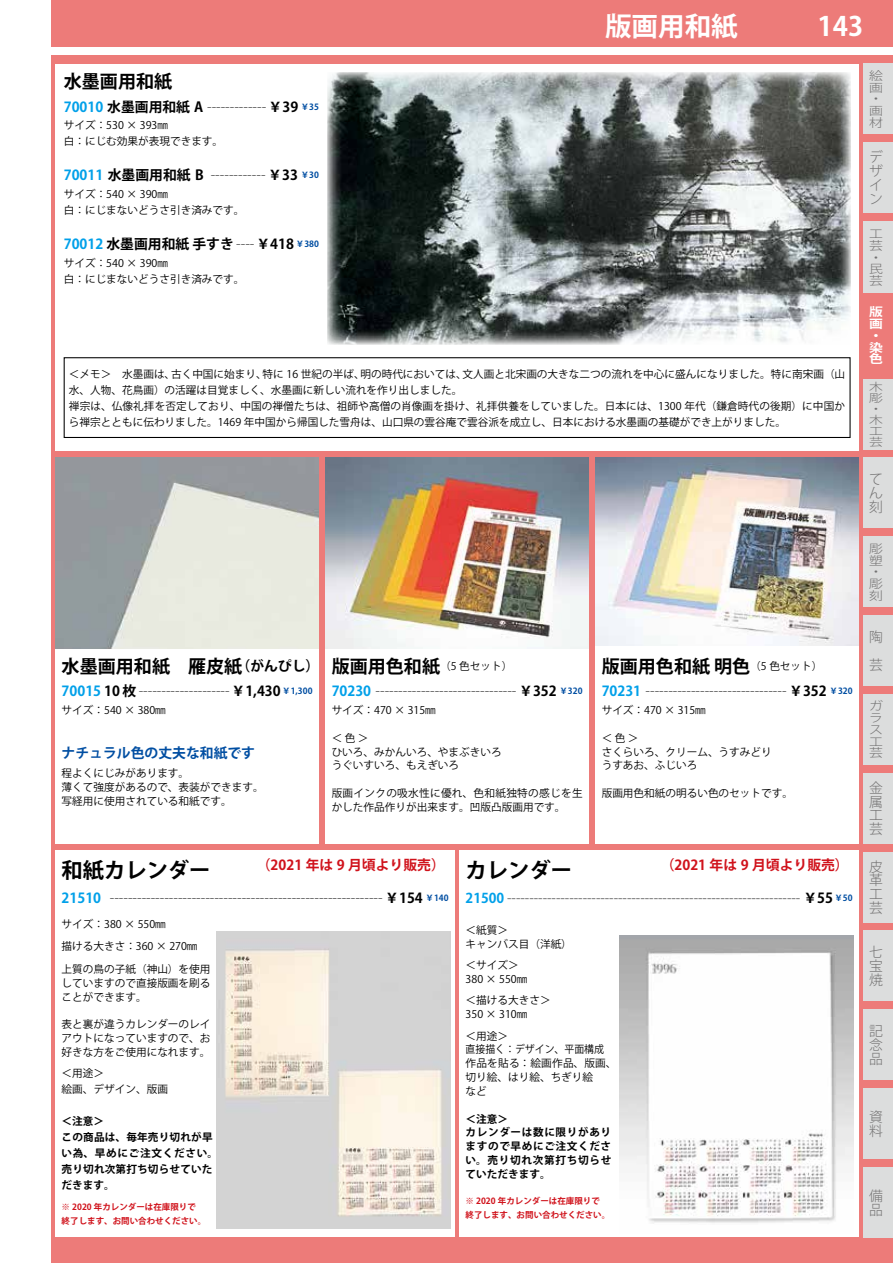
<style>
.page{position:relative;width:893px;height:1263px;background:#fff}
.page>*{position:absolute;margin:0;border:0;box-sizing:border-box;transform-origin:0 0}
.t1{font:700 26.55px "Koz Go Pro";color:#fff}
.t2{font:700 21.3px "Koz Go Pro";color:#000}
.t3{font:700 18px "Koz Go Pro";color:#000}
.t4{font:200 13.8px "Koz Go Pro";color:#000}
.t5{font:700 13.8px "Koz Go Pro";color:#d0121b}
.t6{font:300 13.8px/13.8px "Koz Go Pro";color:#727171;text-align:justify}
.t7{font:700 13.8px "Koz Go Pro";color:#000}
.t8{font:700 13.8px "Koz Go Pro";color:#004ea2}
.t9{font:200 13.5px "Koz Go Pro";color:#000}
.t10{font:300 11.7px/11.7px "Koz Go Pro";color:#727171;text-align:justify;scale:1.18 1}
.t11{font:700 11.7px/11.7px "Koz Go Pro";color:#fff;text-align:justify;scale:1.18 1}
.t12{font:300 11.1px/11.1px "Koz Go Pro";color:#727171;text-align:justify;scale:1.25 1}
.t13{font:10.65px/13.8px "Koz Go Pro";color:#000}
.t14{font:700 10.65px/15.9px "Koz Go Pro";letter-spacing:.015em;color:#000}
.t15{font:700 10.65px/13.8px "Koz Go Pro";letter-spacing:.06em;color:#000}
.t16{font:10.65px/13.8px "Koz Go Pro";letter-spacing:.03em;color:#000}
.t17{font:700 8.55px/13.8px "Koz Go Pro";color:#d0121b}
.s1{font-weight:700;color:#00a0e9}
.s2{font-weight:700}
.s3{font-weight:700;font-size:8.55px;color:#004ea2}
.s4{color:#00a0e9}
.s5{font-weight:200}
.s6{font-size:8.55px;color:#004ea2}
.s7{font-size:13.8px}
.s8{font-weight:700;font-size:18px}
.s9{font-weight:700;font-size:13.8px}
</style>
<div class="page">
<div style="left:51px;top:55px;width:842px;height:1208px;background:#ed7b79"></div>
<div style="left:863px;top:64px;width:30px;height:70px;background:#dcdddd"></div>
<div style="left:863px;top:143px;width:30px;height:70px;background:#dcdddd"></div>
<div style="left:863px;top:221px;width:30px;height:72px;background:#dcdddd"></div>
<div style="left:863px;top:379px;width:30px;height:70px;background:#dcdddd"></div>
<div style="left:863px;top:458px;width:30px;height:70px;background:#dcdddd"></div>
<div style="left:863px;top:537px;width:30px;height:70px;background:#dcdddd"></div>
<div style="left:863px;top:616px;width:30px;height:70px;background:#dcdddd"></div>
<div style="left:863px;top:694px;width:30px;height:70px;background:#dcdddd"></div>
<div style="left:863px;top:773px;width:30px;height:70px;background:#dcdddd"></div>
<div style="left:863px;top:852px;width:30px;height:70px;background:#dcdddd"></div>
<div style="left:863px;top:931px;width:30px;height:70px;background:#dcdddd"></div>
<div style="left:863px;top:1010px;width:30px;height:70px;background:#dcdddd"></div>
<div style="left:863px;top:1088px;width:30px;height:71px;background:#dcdddd"></div>
<div style="left:863px;top:1167px;width:30px;height:70px;background:#dcdddd"></div>
<div style="left:51px;top:0;width:842px;height:47px;background:#ed7b79"></div>
<div style="left:55px;top:64px;width:804px;height:387px;background:#fff"></div>
<img style="left:327px;top:72px;width:523px;height:272px">
<div style="left:64px;top:357px;width:787px;height:81px;border:1px solid #000"></div>
<div style="left:55px;top:457px;width:264px;height:387px;background:#fff"></div>
<img style="left:55px;top:457px;width:264px;height:191px">
<div style="left:325px;top:457px;width:264px;height:387px;background:#fff"></div>
<img style="left:325px;top:457px;width:264px;height:191px">
<div style="left:595px;top:457px;width:264px;height:387px;background:#fff"></div>
<img style="left:595px;top:457px;width:264px;height:189px">
<div style="left:55px;top:850px;width:400px;height:387px;background:#fff"></div>
<img style="left:217px;top:931px;width:234px;height:298px">
<div style="left:459px;top:850px;width:400px;height:387px;background:#fff"></div>
<img style="left:620px;top:935px;width:234px;height:289px">
<h1 class="t1" style="left:605px;top:9px;width:260px">版画用和紙　　　143</h1>
<h3 class="t3" style="left:64px;top:70px;width:110px">水墨画用和紙</h3>
<p class="t4" style="left:64px;top:97px;width:257px"><span class="s1">70010</span> <span class="s2">水墨画用和紙 A</span> ------------- <span class="s2">￥39</span> <span class="s3">￥35</span></p>
<p class="t13" style="left:64px;top:118px;width:161px;line-height:15.9px">サイズ：530 × 393㎜<br>白：にじむ効果が表現できます。</p>
<p class="t4" style="left:64px;top:166px;width:257px"><span class="s1">70011</span> <span class="s2">水墨画用和紙 B</span> ------------ <span class="s2">￥33</span> <span class="s3">￥30</span></p>
<p class="t13" style="left:64px;top:186px;width:182px;line-height:15.9px">サイズ：540 × 390㎜<br>白：にじまないどうさ引き済みです。</p>
<p class="t7" style="left:64px;top:235px;width:257px"><span class="s4">70012</span> 水墨画用和紙 手すき <span class="s5">----</span>￥418 <span class="s6">￥380</span></p>
<p class="t13" style="left:64px;top:255px;width:182px;line-height:15.9px">サイズ：540 × 390㎜<br>白：にじまないどうさ引き済みです。</p>
<p class="t13" style="left:69px;top:366px;width:778px;line-height:15.9px">＜メモ＞　水墨画は、古く中国に始まり、特に 16 世紀の半ば、明の時代においては、文人画と北宋画の大きな二つの流れを中心に盛んになりました。特に南宋画（山水、人物、花鳥画）の活躍は目覚ましく、水墨画に新しい流れを作り出しました。<br>禅宗は、仏像礼拝を否定しており、中国の禅僧たちは、祖師や高僧の肖像画を掛け、礼拝供養をしていました。日本には、1300 年代（鎌倉時代の後期）に中国から禅宗とともに伝わりました。1469 年中国から帰国した雪舟は、山口県の雲谷庵で雲谷派を成立し、日本における水墨画の基礎ができ上がりました。</p>
<h3 class="t3" style="left:62px;top:655px;width:259px">水墨画用和紙　雁皮紙<span class="s7">（がんぴし）</span></h3>
<p class="t4" style="left:62px;top:682px;width:252px"><span class="s1">70015</span> <span class="s2">10 枚</span> --------------------<span class="s2">￥1,430</span> <span class="s3">￥1,300</span></p>
<p class="t13" style="left:62px;top:704px;width:106px">サイズ：540 × 380㎜</p>
<p class="t8" style="left:62px;top:744px;width:195px">ナチュラル色の丈夫な和紙です</p>
<p class="t13" style="left:62px;top:766px;width:203px">程よくにじみがあります。<br>薄くて強度があるので、表装ができます。写経用に使用されている和紙です。</p>
<p class="t13" style="left:332px;top:659px;width:182px"><span class="s8">版画用色和紙</span>（5 色セット）</p>
<p class="t4" style="left:332px;top:682px;width:252px"><span class="s1">70230</span> ------------------------------- <span class="s2">￥352</span> <span class="s3">￥320</span></p>
<p class="t13" style="left:332px;top:704px;width:106px">サイズ：470 × 315㎜</p>
<p class="t13" style="left:332px;top:731px;width:172px">＜ 色 ＞　<br>ひいろ、みかんいろ、やまぶきいろうぐいすいろ、もえぎいろ</p>
<p class="t16" style="left:332px;top:787px;width:252px">版画インクの吸水性に優れ、色和紙独特の感じを生かした作品作りが出来ます。凹版凸版画用です。</p>
<h3 class="t3" style="left:602px;top:655px;width:222px">版画用色和紙 明色<sup>（5</sup> <sup>色セット）</sup></h3>
<p class="t4" style="left:602px;top:682px;width:252px"><span class="s1">70231</span> ------------------------------- <span class="s2">￥352</span> <span class="s3">￥320</span></p>
<p class="t13" style="left:602px;top:704px;width:106px">サイズ：470 × 315㎜</p>
<p class="t13" style="left:602px;top:731px;width:172px">＜ 色 ＞　<br>さくらいろ、クリーム、うすみどりうすあお、ふじいろ</p>
<p class="t13" style="left:602px;top:787px;width:193px">版画用色和紙の明るい色のセットです。</p>
<p class="t5" style="left:257px;top:856px;width:190px">（2021 年は 9 月頃より販売）</p>
<p class="t5" style="left:661px;top:856px;width:190px">（2021 年は 9 月頃より販売）</p>
<h2 class="t2" style="left:62px;top:856px;width:193px">和紙カレンダー　　</h2>
<p class="t4" style="left:62px;top:889px;width:388px"><span class="s1">21510</span> ------------------------------------------------------------ <span class="s2">￥154</span> <span class="s3">￥140</span></p>
<p class="t13" style="left:62px;top:914px;width:137px;line-height:21.3px">サイズ：380 × 550㎜<br>描ける大きさ： 360 × 270㎜</p>
<p class="t13" style="left:62px;top:962px;width:150px;text-align:justify">上質の鳥の子紙（神山）を使用していますので直接版画を刷ることができます。</p>
<p class="t13" style="left:62px;top:1018px;width:150px;text-align:justify">表と裏が違うカレンダーのレイアウトになっていますので、お好きな方をご使用になれます。</p>
<p class="t13" style="left:62px;top:1066px;width:108px;line-height:15.9px">＜用途＞　<br>絵画、デザイン、版画</p>
<p class="t14" style="left:62px;top:1114px;width:158px">＜注意＞　<br>この商品は、毎年売り切れが早い為、早めにご注文ください。売り切れ次第打ち切らせていただきます。</p>
<p class="t17" style="left:62px;top:1201px;width:146px">※ 2020 年カレンダーは在庫限りで終了します、お問い合わせください。</p>
<h2 class="t2" style="left:466px;top:856px;width:108px">カレンダー</h2>
<p class="t9" style="left:466px;top:889px;width:388px"><span class="s1">21500</span> ------------------------------------------------------------------ <span class="s9">￥55</span><span class="s3">￥50</span></p>
<p class="t13" style="left:466px;top:924px;width:108px">＜紙質＞<br>キャンバス目（洋紙）</p>
<p class="t13" style="left:466px;top:959px;width:63px">＜サイズ＞<br>380 × 550㎜</p>
<p class="t13" style="left:466px;top:994px;width:97px">＜描ける大きさ＞　<br>350 × 310㎜</p>
<p class="t13" style="left:466px;top:1029px;width:152px">＜用途＞　<br>直接描く：デザイン、平面構成作品を貼る：絵画作品、版画、切り絵、はり絵、ちぎり絵<br>など</p>
<p class="t15" style="left:466px;top:1112px;width:147px">＜注意＞　<br>カレンダーは数に限りがありますので早めにご注文ください。売り切れ次第打ち切らせていただきます。</p>
<p class="t17" style="left:466px;top:1194px;width:146px">※ 2020 年カレンダーは在庫限りで終了します、お問い合わせください。</p>
<p class="t10" style="left:869px;top:70px;width:13px">絵画・画材</p>
<p class="t6" style="left:869px;top:150px;width:15px">デザイン</p>
<p class="t10" style="left:869px;top:228px;width:13px">工芸・民芸</p>
<p class="t11" style="left:869px;top:307px;width:13px">版画・染色</p>
<p class="t12" style="left:869px;top:381px;width:13px">木彫・木工芸</p>
<p class="t6" style="left:869px;top:472px;width:15px">てん刻</p>
<p class="t10" style="left:869px;top:543px;width:13px">彫塑・彫刻</p>
<p class="t6" style="left:869px;top:623px;width:15px;line-height:27.6px">陶芸</p>
<p class="t10" style="left:869px;top:700px;width:13px">ガラス工芸</p>
<p class="t6" style="left:869px;top:781px;width:15px">金属工芸</p>
<p class="t6" style="left:869px;top:860px;width:15px">皮革工芸</p>
<p class="t6" style="left:869px;top:945px;width:15px">七宝焼</p>
<p class="t6" style="left:869px;top:1024px;width:15px">記念品</p>
<p class="t6" style="left:869px;top:1110px;width:15px">資料</p>
<p class="t6" style="left:869px;top:1189px;width:15px">備品</p>
</div>
